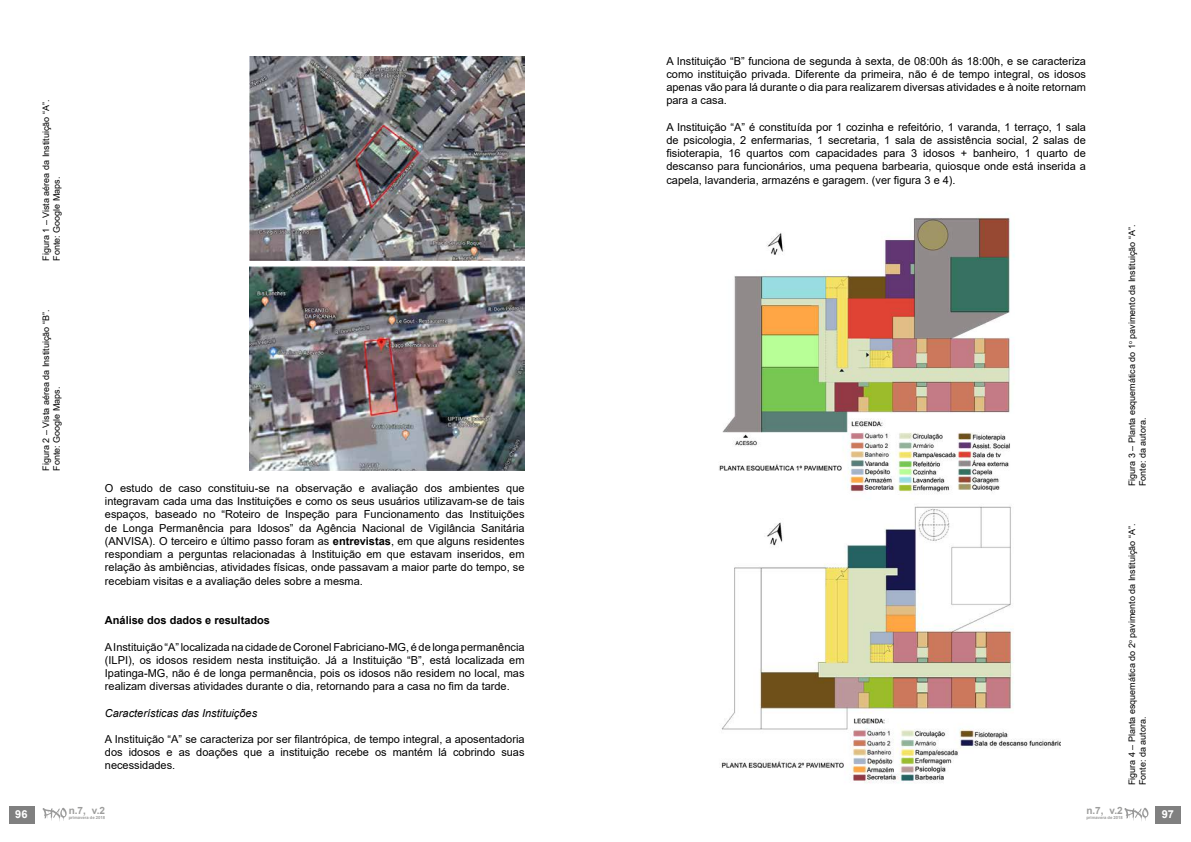
<style>
.page{position:relative;width:1191px;height:842px;background:#fff}
.page>*{position:absolute;margin:0;border:0;box-sizing:border-box;transform-origin:0 0}
.t1{font:11px/13.2px "Arial";color:#000;text-align:justify}
.t2{font:italic 11px "Arial";color:#000}
.t3{font:700 11px "Arial";color:#000}
.t4{font:700 11px "Arial";color:#fff}
.t5{font:700 10px "Arial";color:#9d9d9c}
.t6{font:9px/10.8px "Arial";color:#000}
.t7{font:700 4.2px "Arial";color:#9d9d9c}
.s1{font-weight:700}
</style>
<div class="page">
<div style="left:1155px;top:806px;width:25px;height:17px;background:#808080"></div>
<svg style="left:1124px;top:808px;width:24px;height:13px"></svg>
<div style="left:9px;top:806px;width:25px;height:17px;background:#808080"></div>
<svg style="left:43px;top:808px;width:24px;height:13px"></svg>
<img style="left:249px;top:57px;width:275px;height:204px">
<img style="left:249px;top:266px;width:275px;height:205px">
<img style="left:719px;top:217px;width:295px;height:276px">
<img style="left:721px;top:506px;width:339px;height:277px">
<p class="t6" style="left:40px;top:261px;width:162px;rotate:-90deg">Figura 1 – Vista aérea da Instituição “A”.<br>Fonte: Google Maps.</p>
<p class="t4" style="left:15px;top:806px;width:14px">96</p>
<p class="t6" style="left:40px;top:471px;width:162px;rotate:-90deg">Figura 2 – Vista aérea da Instituição “B”.<br>Fonte: Google Maps.</p>
<p class="t1" style="left:105px;top:481px;width:421px">O estudo de caso constituiu-se na observação e avaliação dos ambientes que integravam cada uma das Instituições e como os seus usuários utilizavam-se de tais espaços, baseado no “Roteiro de Inspeção para Funcionamento das Instituições de Longa Permanência para Idosos” da Agência Nacional de Vigilância Sanitária (ANVISA). O terceiro e último passo foram as <span class="s1">entrevistas</span>, em que alguns residentes respondiam a perguntas relacionadas à Instituição em que estavam inseridos, em relação às ambiências, atividades físicas, onde passavam a maior parte do tempo, se recebiam visitas e a avaliação deles sobre a mesma.</p>
<p class="t3" style="left:105px;top:612px;width:167px">Análise dos dados e resultados</p>
<p class="t1" style="left:105px;top:640px;width:421px">A Instituição “A” localizada na cidade de Coronel Fabriciano-MG, é de longa permanência (ILPI), os idosos residem nesta instituição. Já a Instituição “B”, está localizada em Ipatinga-MG, não é de longa permanência, pois os idosos não residem no local, mas realizam diversas atividades durante o dia, retornando para a casa no fim da tarde.</p>
<p class="t2" style="left:105px;top:705px;width:154px">Características das Instituições</p>
<p class="t1" style="left:105px;top:732px;width:421px">A Instituição “A” se caracteriza por ser filantrópica, de tempo integral, a aposentadoria dos idosos e as doações que a instituição recebe os mantém lá cobrindo suas necessidades.</p>
<p class="t5" style="left:69px;top:804px;width:38px">n.7, v.2</p>
<p class="t7" style="left:69px;top:815px;width:38px">primavera de 2018</p>
<p class="t1" style="left:666px;top:54px;width:421px">A Instituição “B” funciona de segunda à sexta, de 08:00h ás 18:00h, e se caracteriza como instituição privada. Diferente da primeira, não é de tempo integral, os idosos apenas vão para lá durante o dia para realizarem diversas atividades e à noite retornam para a casa.</p>
<p class="t1" style="left:666px;top:120px;width:421px">A Instituição “A” é constituída por 1 cozinha e refeitório, 1 varanda, 1 terraço, 1 sala de psicologia, 2 enfermarias, 1 secretaria, 1 sala de assistência social, 2 salas de fisioterapia, 16 quartos com capacidades para 3 idosos + banheiro, 1 quarto de descanso para funcionários, uma pequena barbearia, quiosque onde está inserida a capela, lavanderia, armazéns e garagem. (ver figura 3 e 4).</p>
<p class="t6" style="left:1126px;top:486px;width:263px;rotate:-90deg">Figura 3 – Planta esquemática do 1<sup>o</sup> pavimento da Instituição “A”.<br>Fonte: da autora.</p>
<p class="t6" style="left:1126px;top:785px;width:263px;rotate:-90deg">Figura 4 – Planta esquemática do 2<sup>o</sup> pavimento da Instituição “A”.<br>Fonte: da autora.</p>
<p class="t5" style="left:1086px;top:804px;width:38px">n.7, v.2</p>
<p class="t7" style="left:1086px;top:815px;width:38px">primavera de 2018</p>
<p class="t4" style="left:1161px;top:806px;width:14px">97</p>
</div>
